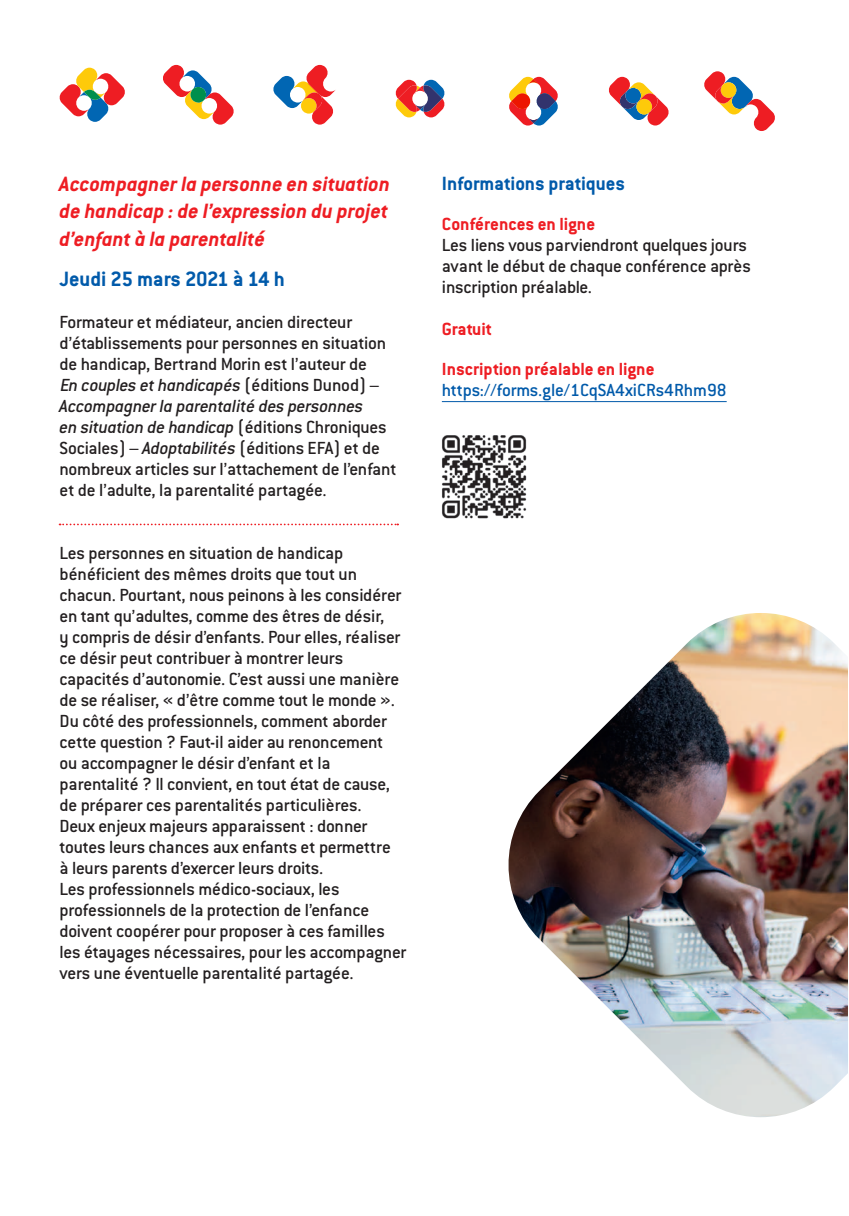
<style>
.page{position:relative;width:849px;height:1216px;background:#fff}
.page>*{position:absolute;margin:0;border:0;box-sizing:border-box;transform-origin:0 0}
.t1{font:italic 700 22.75px/27.3px "Conduit ITC";color:#ee1d23;text-align:justify}
.t2{font:700 22.75px "Conduit ITC";letter-spacing:-.01em;color:#015aaa}
.t3{font:700 21px "Conduit ITC";color:#015aaa}
.t4{font:500 19.25px/21px "Conduit ITC";letter-spacing:-.015em;color:#231f20}
.t5{font:700 19.25px/40.2px "Conduit ITC";color:#ee1d23}
.t6{font:500 19.25px "Conduit ITC";color:#015aaa}
.s1{font-style:italic}
</style>
<div class="page">
<img style="left:442px;top:435px;width:85px;height:84px">
<hr style="left:441px;top:401px;width:285px;height:1px;background:#015aaa">
<img style="left:508px;top:613px;width:339px;height:504px">
<svg style="left:59px;top:68px;width:66px;height:54px"></svg>
<svg style="left:163px;top:65px;width:71px;height:60px"></svg>
<svg style="left:273px;top:65px;width:63px;height:60px"></svg>
<svg style="left:395px;top:80px;width:50px;height:37px"></svg>
<svg style="left:609px;top:77px;width:60px;height:48px"></svg>
<svg style="left:704px;top:71px;width:71px;height:60px"></svg>
<svg style="left:509px;top:77px;width:48px;height:48px"></svg>
<svg style="left:60px;top:523px;width:338px;height:2px"></svg>
<p class="t1" style="left:60px;top:170px;width:332px">Accompagner la personne en situation de handicap : de l’expression du projet d’enfant à la parentalité</p>
<p class="t2" style="left:60px;top:265px;width:226px">Jeudi 25 mars 2021 à 14 h</p>
<p class="t4" style="left:60px;top:311px;width:338px">Formateur et médiateur, ancien directeur d’établissements pour personnes en situation de handicap, Bertrand Morin est l’auteur de<br><span class="s1">E</span><span class="s1">n couples et handicapés</span> (éditions Dunod) – <span class="s1">Accompagner la parentalité des personnes<br>en situation de handicap</span> (éditions Chroniques Sociales) – <span class="s1">Adoptabilités</span> (éditions EFA) et de nombreux articles sur l’attachement de l’enfant et de l’adulte, la parentalité partagée.</p>
<p class="t4" style="left:60px;top:542px;width:348px">Les personnes en situation de handicap bénéficient des mêmes droits que tout un chacun. Pourtant, nous peinons à les considérer en tant qu’adultes, comme des êtres de désir,<br>y compris de désir d’enfants. Pour elles, réaliser ce désir peut contribuer à montrer leurs capacités d’autonomie. C’est aussi une manière de se réaliser, « d’être comme tout le monde ».<br>Du côté des professionnels, comment aborder cette question ? Faut-il aider au renoncement<br>ou accompagner le désir d’enfant et la parentalité ? Il convient, en tout état de cause, de préparer ces parentalités particulières.<br>Deux enjeux majeurs apparaissent : donner toutes leurs chances aux enfants et permettre<br>à leurs parents d’exercer leurs droits.<br>Les professionnels médico-sociaux, les professionnels de la protection de l’enfance doivent coopérer pour proposer à ces familles les étayages nécessaires, pour les accompagner vers une éventuelle parentalité partagée.</p>
<p class="t3" style="left:441px;top:171px;width:184px">Informations pratiques</p>
<p class="t5" style="left:441px;top:203px;width:155px">Conférences en ligne</p>
<p class="t4" style="left:441px;top:234px;width:310px">Les liens vous parviendront quelques jours avant le début de chaque conférence après inscription préalable.</p>
<p class="t5" style="left:441px;top:308px;width:214px">Gratuit<br>Inscription préalable en ligne</p>
<p class="t6" style="left:441px;top:379px;width:286px">https://forms.gle/1CqSA4xiCRs4Rhm98</p>
</div>
